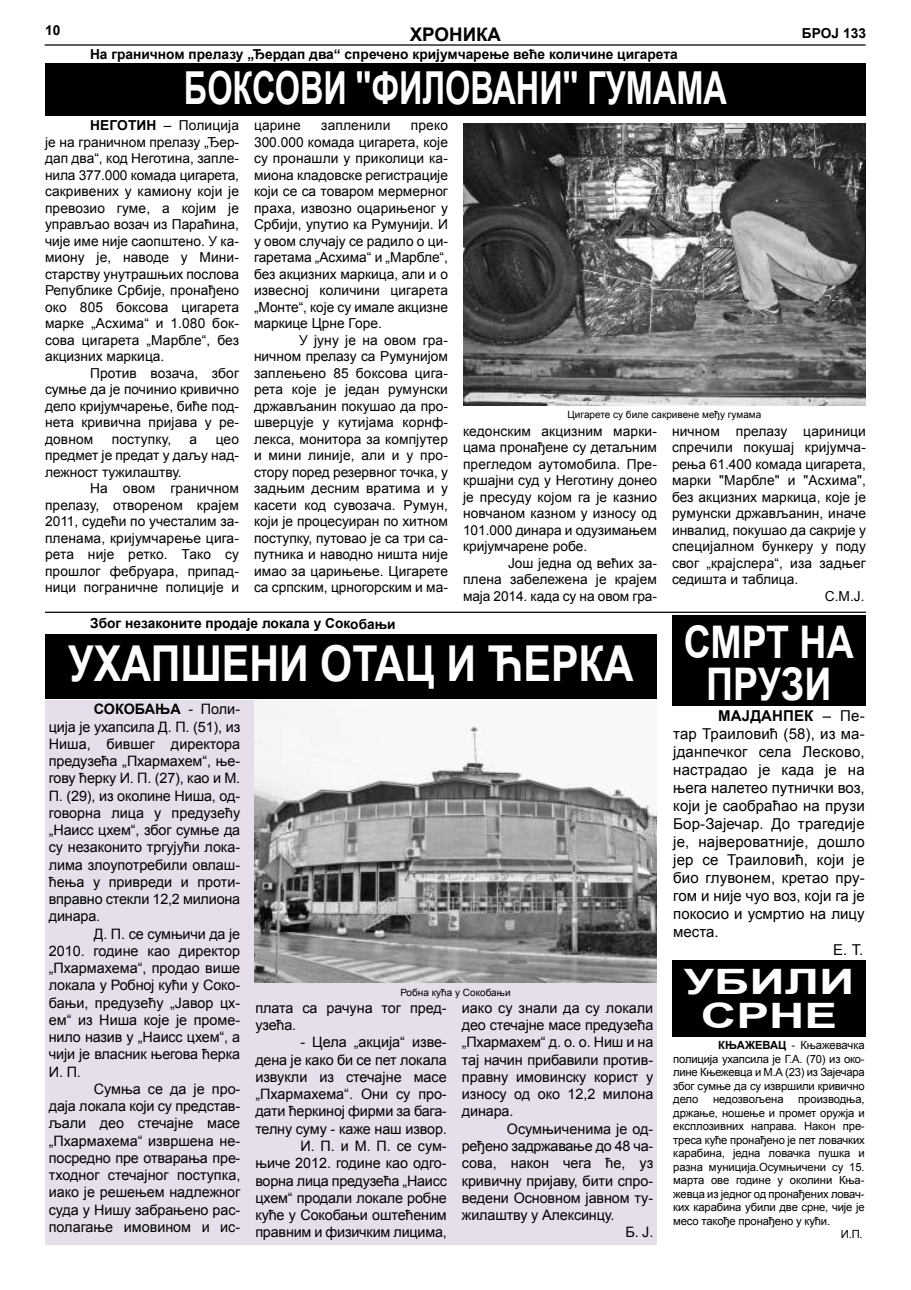
<style>
.page{position:relative;width:911px;height:1290px;background:#fff}
.page>*{position:absolute;margin:0;border:0;box-sizing:border-box;transform-origin:0 0}
.t1{font:700 49.5px "Arial";color:#fff;scale:.83 1}
.t2{font:700 45.5px "Arial";color:#fff;scale:.71 1}
.t3{font:700 45px/42.5px "Arial";color:#fff;text-align:center;scale:.83 1}
.t4{font:700 35px/33.8px "Arial";color:#fff;text-align:center;scale:1.4 1}
.t5{font:700 18.75px "Arial";color:#000}
.t6{font:15px "Arial";letter-spacing:.005em;color:#000}
.t7{font:700 15px "Arial";letter-spacing:.01em;color:#000}
.t8{font:14.38px/17.2px "Arial";letter-spacing:-.01em;color:#000;text-align:justify}
.t9{font:13.75px/16.5px "Arial";letter-spacing:.005em;color:#000;text-align:justify}
.t10{font:700 13.75px "Arial";color:#000}
.t11{font:11.25px/13.5px "Arial";letter-spacing:-.015em;color:#000;text-align:justify}
.t12{font:10px "Arial";color:#000}
.s1{font-weight:700}
.s2{font-weight:400}
</style>
<div class="page">
<hr style="left:45px;top:44px;width:820px;height:2px;background:#000">
<div style="left:45px;top:63px;width:821px;height:53px;background:#000"></div>
<hr style="left:45px;top:612px;width:821px;height:1px;background:#000">
<div style="left:45px;top:700px;width:612px;height:545px;background:#e6dfeb"></div>
<div style="left:45px;top:635px;width:612px;height:64px;background:#000"></div>
<div style="left:672px;top:960px;width:194px;height:77px;background:#000"></div>
<img style="left:463px;top:123px;width:403px;height:283px">
<img style="left:254px;top:700px;width:403px;height:282px">
<div style="left:672px;top:615px;width:194px;height:91px;background:#000"></div>
<p class="t10" style="left:45px;top:25px;width:17px">10</p>
<h3 class="t5" style="left:410px;top:27px;width:93px">ХРОНИКА</h3>
<p class="t10" style="left:802px;top:28px;width:65px">БРОЈ 133</p>
<p class="t10" style="left:90px;top:49px;width:589px">На граничном прелазу „Ђердап два“ спречено кријумчарење веће количине цигарета</p>
<h2 class="t2" style="left:184px;top:71px;width:766px">БОКСОВИ ''ФИЛОВАНИ'' ГУМАМА</h2>
<p class="t9" style="left:45px;top:119px;width:195px;text-indent:45px"><span class="s1">НЕГОТИН</span> – Полиција је на граничном прелазу „Ђер&shy;дап два“, код Неготина, запле&shy;нила 377.000 комада цигарета, сакривених у камиону који је превозио гуме, а којим је управљао возач из Параћина, чије име није саопштено. У ка&shy;миону је, наводе у Мини&shy;старству унутрашњих послова Републике Србије, пронађено око 805 боксова цигарета марке „Асхима“ и 1.080 бок&shy;сова цигарета „Марбле“, без акцизних маркица.</p>
<p class="t9" style="left:45px;top:366px;width:195px;text-indent:45px">Против возача, због сумње да је починио кривично дело кријумчарење, биће под&shy;нета кривична пријава у ре&shy;довном</p>
<p class="t9" style="left:45px;top:432px;width:195px;text-indent:171px">цео предмет је предат у даљу над&shy;лежност тужилаштву.</p>
<p class="t9" style="left:45px;top:482px;width:195px;text-indent:45px">На овом граничном прелазу, отвореном крајем 2011, судећи по учесталим за&shy;пленама, кријумчарење цига&shy;рета није ретко. Тако су прошлог фебруара, припад&shy;ници пограничне полиције и</p>
<p class="t9" style="left:112px;top:432px;width:61px">поступку,</p>
<p class="t9" style="left:190px;top:432px;width:9px">а</p>
<p class="t9" style="left:254px;top:119px;width:195px;text-indent:157px">преко 300.000 комада цигарета, које су пронашли у приколици ка&shy;миона кладовске регистрације који се са товаром мермерног праха, извозно оцарињеног у Србији, упутио ка Румунији. И у овом случају се радило о ци&shy;гаретама „Асхима“ и „Марбле“, без акцизних маркица, али и о извесној количини цигарета „Монте“, које су имале акцизне маркице Црне Горе.</p>
<p class="t9" style="left:254px;top:333px;width:195px;text-indent:45px">У јуну је на овом гра&shy;ничном прелазу са Румунијом заплењено 85 боксова цига&shy;рета које је један румунски држављанин покушао да про&shy;шверцује у кутијама корнф&shy;лекса, монитора за компјутер и мини линије, али и у про&shy;стору поред резервног точка, у задњим десним вратима и у касети код сувозача. Румун, који је процесуиран по хитном поступку, путовао је са три са&shy;путника и наводно ништа није имао за царињење. Цигарете са српским, црногорским и ма-</p>
<p class="t9" style="left:254px;top:119px;width:48px">царине</p>
<p class="t9" style="left:321px;top:119px;width:71px">запленили</p>
<p class="t12" style="left:567px;top:410px;width:195px">Цигарете су биле сакривене међу гумама</p>
<p class="t9" style="left:463px;top:424px;width:195px">кедонским акцизним марки&shy;цама пронађене су детаљним прегледом аутомобила. Пре&shy;кршајни суд у Неготину донео је пресуду којом га је казнио новчаном казном у износу од 101.000 динара и одузимањем кријумчарене робе.</p>
<p class="t9" style="left:463px;top:556px;width:195px;text-indent:45px">Још једна од већих за&shy;плена забележена је крајем маја 2014. када су на овом гра-</p>
<p class="t9" style="left:672px;top:424px;width:195px">ничном прелазу цариници</p>
<p class="t9" style="left:672px;top:441px;width:195px">спречили покушај кријумча-</p>
<p class="t9" style="left:672px;top:457px;width:195px">рења 61.400 комада цигарета,</p>
<p class="t9" style="left:672px;top:474px;width:195px">марки "Марбле" и "Асхима",</p>
<p class="t9" style="left:672px;top:490px;width:195px">без акцизних маркица, које је</p>
<p class="t9" style="left:672px;top:507px;width:195px">румунски држављанин, иначе</p>
<p class="t9" style="left:672px;top:523px;width:195px">инвалид, покушао да сакрије у</p>
<p class="t9" style="left:672px;top:540px;width:195px">специјалном бункеру у поду</p>
<p class="t9" style="left:672px;top:556px;width:195px">свог „крајслера“, иза задњег</p>
<p class="t9" style="left:672px;top:573px;width:128px">седишта и таблица.</p>
<p class="t9" style="left:825px;top:589px;width:41px">С.М.Ј.</p>
<p class="t10" style="left:90px;top:618px;width:307px">Због незаконите продаје локала у Сокобањи</p>
<h1 class="t1" style="left:68px;top:645px;width:682px">УХАПШЕНИ ОТАЦ И ЋЕРКА</h1>
<p class="t8" style="left:49px;top:702px;width:193px;text-indent:45px"><span class="s1">СОКОБАЊА</span> - Поли&shy;ција је ухапсила Д. П. (51), из Ниша, бившег директора предузећа „Пхармахем“, ње&shy;гову ћерку И. П. (27), као и М.<br>П. (29), из околине Ниша, од&shy;говорна лица у предузећу „Наисс цхем“, због сумње да су незаконито тргујући лока&shy;лима злоупотребили овлаш&shy;ћења у привреди и проти&shy;вправно стекли 12,2 милиона динара.</p>
<p class="t8" style="left:49px;top:926px;width:193px;text-indent:45px">Д. П. се сумњичи да је 2010. године као директор „Пхармахема“, продао више локала у Робној кући у Соко&shy;бањи, предузећу „Јавор цх&shy;ем“ из Ниша које је проме&shy;нило назив у „Наисс цхем“, а чији је власник његова ћерка И. П.</p>
<p class="t8" style="left:49px;top:1081px;width:193px;text-indent:45px">Сумња се да је про&shy;даја локала који су представ&shy;љали део стечајне масе „Пхармахема“ извршена не&shy;посредно пре отварања пре&shy;тходног стечајног поступка, иако је решењем надлежног суда у Нишу забрањено рас&shy;полагање имовином и ис-</p>
<p class="t12" style="left:400px;top:988px;width:112px">Робна кућа у Сокобањи</p>
<p class="t8" style="left:255px;top:1000px;width:193px">плата са рачуна тог пред&shy;узећа.</p>
<p class="t8" style="left:255px;top:1035px;width:193px;text-align:right">- Цела „акција“ изве-<br>дена је како би се пет локала извукли из стечајне масе „Пхармахема“. Они су про&shy;дати ћеркиној фирми за бага&shy;телну суму - каже наш извор.<br>И. П. и М. П. се сум-<br>њиче 2012. године као одго&shy;ворна лица предузећа „Наисс цхем“ продали локале робне куће у Сокобањи оштећеним правним и физичким лицима,</p>
<p class="t8" style="left:462px;top:1000px;width:193px">иако су знали да су локали део стечајне масе предузећа „Пхармахем“ д. о. о. Ниш и на тај начин прибавили против&shy;правну имовинску корист у износу од око 12,2 милона динара.</p>
<p class="t8" style="left:507px;top:1121px;width:148px">Осумњиченима је од-</p>
<p class="t8" style="left:462px;top:1138px;width:193px">ређено задржавање до 48 ча-</p>
<p class="t8" style="left:462px;top:1156px;width:193px">сова, након чега ће, уз</p>
<p class="t8" style="left:462px;top:1173px;width:193px">кривичну пријаву, бити спро-</p>
<p class="t8" style="left:462px;top:1190px;width:193px">ведени Основном јавном ту-</p>
<p class="t8" style="left:462px;top:1207px;width:154px">жилаштву у Алексинцу.</p>
<p class="t8" style="left:625px;top:1225px;width:29px">Б. Ј.</p>
<h3 class="t3" style="left:684px;top:625px;width:206px">СМРТ НА<br>ПРУЗИ</h3>
<p class="t7" style="left:718px;top:710px;width:148px">МАЈДАНПЕК <span class="s2">– Пе-</span></p>
<p class="t6" style="left:673px;top:728px;width:193px">тар Траиловић (58), из ма-</p>
<p class="t6" style="left:673px;top:746px;width:193px">јданпечког села Лесково,</p>
<p class="t6" style="left:673px;top:764px;width:193px">настрадао је када је на</p>
<p class="t6" style="left:673px;top:782px;width:193px">њега налетео путнички воз,</p>
<p class="t6" style="left:673px;top:800px;width:193px">који је саобраћао на прузи</p>
<p class="t6" style="left:673px;top:818px;width:193px">Бор-Зајечар. До трагедије</p>
<p class="t6" style="left:673px;top:836px;width:193px">је, највероватније, дошло</p>
<p class="t6" style="left:673px;top:854px;width:193px">јер се Траиловић, који је</p>
<p class="t6" style="left:673px;top:872px;width:193px">био глувонем, кретао пру-</p>
<p class="t6" style="left:673px;top:890px;width:193px">гом и није чуо воз, који га је</p>
<p class="t6" style="left:673px;top:908px;width:193px">покосио и усмртио на лицу</p>
<p class="t6" style="left:673px;top:926px;width:47px">места.</p>
<p class="t6" style="left:833px;top:944px;width:32px">Е. Т.</p>
<h3 class="t4" style="left:683px;top:968px;width:123px">УБИЛИ<br>СРНЕ</h3>
<p class="t11" style="left:673px;top:1040px;width:193px;text-indent:45px"><span class="s1">КЊАЖЕВАЦ</span> - Књажевачка полиција ухапсила је Г.А. (70) из око&shy;лине Књежевца и М.А (23) из Зајечара због сумње да су извршили кривично дело</p>
<p class="t11" style="left:713px;top:1094px;width:72px">недозвољена</p>
<p class="t11" style="left:798px;top:1094px;width:68px">производња,</p>
<p class="t11" style="left:673px;top:1107px;width:193px">држање, ношење и промет оружја и</p>
<p class="t11" style="left:673px;top:1121px;width:193px">експлозивних направа. Након пре-</p>
<p class="t11" style="left:673px;top:1134px;width:193px">треса куће пронађено је пет ловачких</p>
<p class="t11" style="left:673px;top:1148px;width:193px">карабина, једна ловачка пушка и</p>
<p class="t11" style="left:673px;top:1161px;width:193px">разна муниција.Осумњичени су 15.</p>
<p class="t11" style="left:673px;top:1175px;width:193px">марта ове године у околини Кња-</p>
<p class="t11" style="left:673px;top:1188px;width:193px">жевца из једног од пронађених ловач-</p>
<p class="t11" style="left:673px;top:1202px;width:193px">ких карабина убили две срне, чије је</p>
<p class="t11" style="left:673px;top:1215px;width:158px">месо такође пронађено у кући.</p>
<p class="t11" style="left:841px;top:1229px;width:23px">И.П.</p>
</div>
